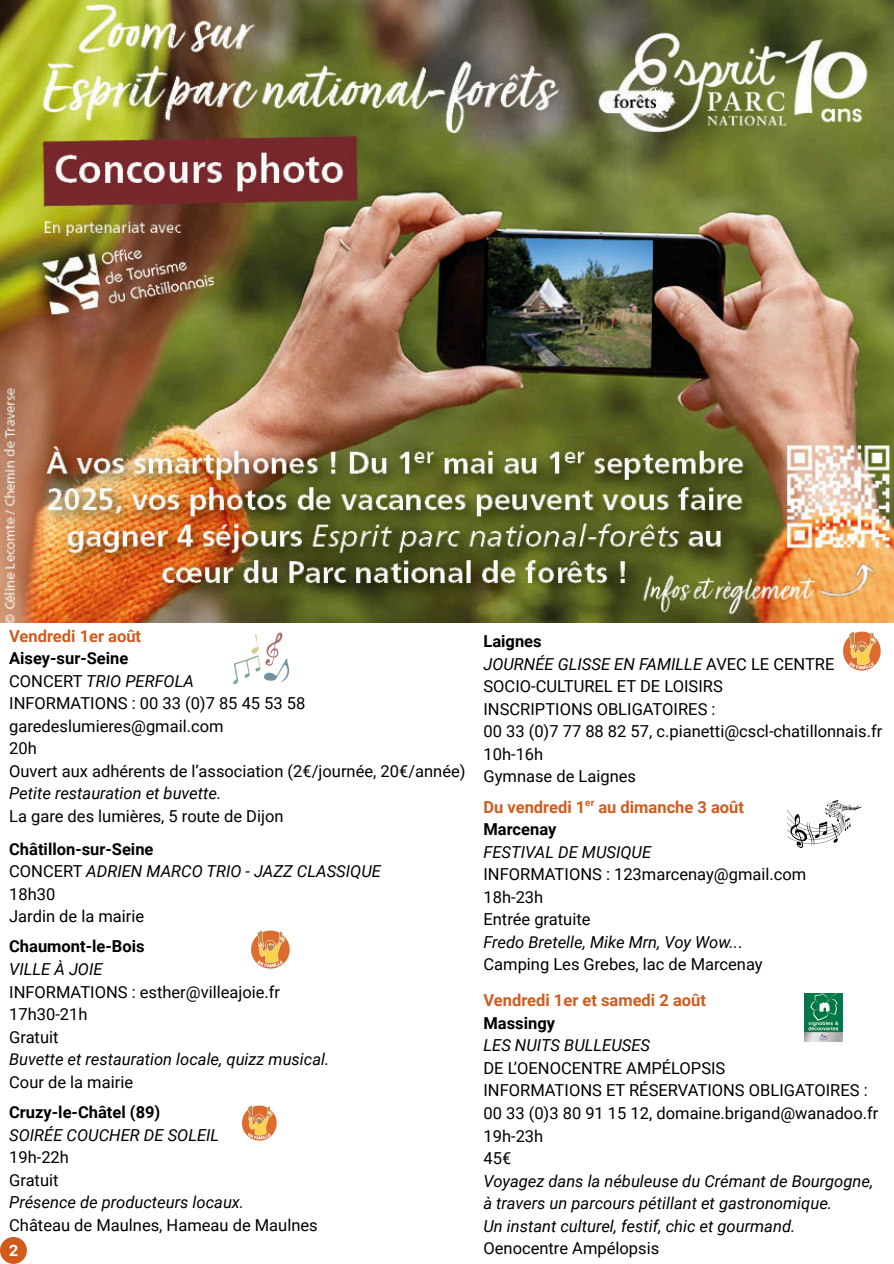
<style>
.page{position:relative;width:894px;height:1264px;background:#fff}
.page>*{position:absolute;margin:0;border:0;box-sizing:border-box;transform-origin:0 0}
.t1{font:16.5px/22.5px "Roboto";color:#000}
.t2{font:italic 16.5px/22.5px "Roboto";color:#000}
.t3{font:700 16.5px "Roboto";color:#d05b1d}
.t4{font:700 16.5px "Roboto";color:#000}
.t5{font:700 9.9px "Roboto";color:#d05b1d}
.s1{font-weight:700;color:#d05b1d}
.s2{font-weight:700}
.s3{font-style:italic}
.s4{font-weight:700;font-style:normal}
.s5{font-style:normal}
</style>
<div class="page">
<svg style="left:0;top:1237px;width:27px;height:26px"></svg>
<img style="left:0;top:0;width:893px;height:622px">
<img style="left:804px;top:993px;width:38px;height:48px">
<svg style="left:233px;top:632px;width:56px;height:52px"></svg>
<img style="left:251px;top:930px;width:39px;height:38px">
<img style="left:843px;top:632px;width:37px;height:38px">
<img style="left:787px;top:800px;width:74px;height:47px">
<img style="left:242px;top:1105px;width:35px;height:34px">
<h1 class="t1" style="left:9px;top:625px;width:458px"><span class="s1">Vendredi 1er août<br></span><span class="s2">Aisey-sur-Seine<br></span>CONCERT <span class="s3">TRIO PERFOLA<br></span>INFORMATIONS : 00 33 (0)7 85 45 53 58 garedeslumieres@gmail.com<br>20h<br>Ouvert aux adhérents de l’association (2€/journée, 20€/année)<br><span class="s3">Petite restauration et buvette.<br></span>La gare des lumières, 5 route de Dijon</h1>
<h1 class="t2" style="left:9px;top:837px;width:373px"><span class="s4">Châtillon-sur-Seine<br></span><span class="s5">CONCERT</span> ADRIEN MARCO TRIO - JAZZ CLASSIQUE<br><span class="s5">18h30<br>Jardin de la mairie</span></h1>
<h1 class="t1" style="left:9px;top:935px;width:322px"><span class="s2">Chaumont-le-Bois<br></span><span class="s3">VILLE À JOIE<br></span>INFORMATIONS : esther@villeajoie.fr<br>17h30-21h<br>Gratuit<br><span class="s3">Buvette et restauration locale, quizz musical.<br></span>Cour de la mairie</h1>
<p class="t2" style="left:9px;top:1101px;width:310px"><span class="s4">Cruzy-le-Châtel (89)<br></span>SOIRÉE COUCHER DE SOLEIL<br><span class="s5">19h-22h<br>Gratuit<br></span>Présence de producteurs locaux.<br><span class="s5">Château de Maulnes, Hameau de Maulnes</span></p>
<p class="t1" style="left:483px;top:630px;width:400px"><span class="s2">Laignes<br></span><span class="s3">JOURNÉE GLISSE EN FAMILLE</span> AVEC LE CENTRE<br>SOCIO-CULTUREL ET DE LOISIRS<br>INSCRIPTIONS OBLIGATOIRES :<br>00 33 (0)7 77 88 82 57, c.pianetti@cscl-chatillonnais.fr<br>10h-16h<br>Gymnase de Laignes</p>
<p class="t3" style="left:483px;top:797px;width:262px">Du vendredi 1 au dimanche 3 août</p>
<p class="t5" style="left:585px;top:796px;width:10px">er</p>
<p class="t4" style="left:483px;top:820px;width:74px">Marcenay</p>
<p class="t2" style="left:483px;top:840px;width:169px">FESTIVAL DE MUSIQUE</p>
<p class="t1" style="left:483px;top:863px;width:324px">INFORMATIONS : 123marcenay@gmail.com<br>18h-23h<br>Entrée gratuite<br><span class="s3">Fredo Bretelle, Mike Mrn, Voy Wow..</span>.<br>Camping Les Grebes, lac de Marcenay</p>
<p class="t3" style="left:483px;top:991px;width:224px">Vendredi 1er et samedi 2 août</p>
<p class="t4" style="left:483px;top:1013px;width:73px">Massingy</p>
<p class="t2" style="left:483px;top:1034px;width:168px">LES NUITS BULLEUSES</p>
<p class="t1" style="left:483px;top:1057px;width:396px">DE L’OENOCENTRE AMPÉLOPSIS<br>INFORMATIONS ET RÉSERVATIONS OBLIGATOIRES :<br>00 33 (0)3 80 91 15 12, domaine.brigand@wanadoo.fr<br>19h-23h<br>45€</p>
<p class="t2" style="left:483px;top:1169px;width:391px">Voyagez dans la nébuleuse du Crémant de Bourgogne, à travers un parcours pétillant et gastronomique.<br>Un instant culturel, festif, chic et gourmand.</p>
<p class="t1" style="left:483px;top:1237px;width:177px">Oenocentre Ampélopsis</p>
</div>
